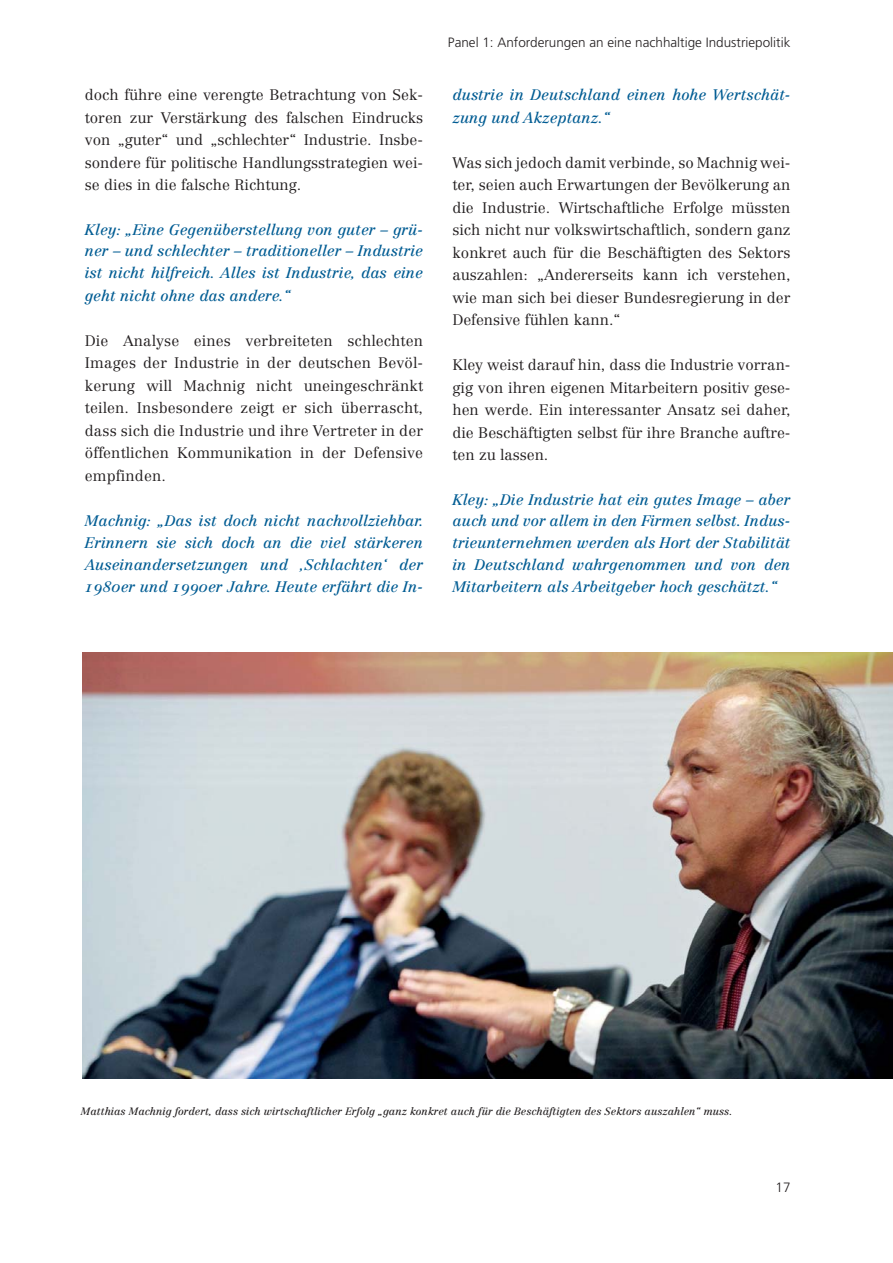
<style>
.page{position:relative;width:893px;height:1263px;background:#fff}
.page>*{position:absolute;margin:0;border:0;box-sizing:border-box;transform-origin:0 0}
.t1{font:300 15px/22.5px "Centennial";color:#231f20;text-align:justify}
.t2{font:15px/21.9px "Centennial Italic Os F";color:#005c93;text-align:justify}
.t3{font:300 13.5px "Frutiger";color:#231f20}
.t4{font:italic 10.5px "Centennial";color:#231f20}
</style>
<div class="page">
<img style="left:83px;top:653px;width:810px;height:425px">
<p class="t1" style="left:85px;top:85px;width:340px">doch führe eine verengte Betrachtung von Sek&shy;toren zur Verstärkung des falschen Eindrucks von „guter“ und „schlechter“ Industrie. Insbe&shy;sondere für politische Handlungsstrategien wei&shy;se dies in die falsche Richtung.</p>
<p class="t2" style="left:85px;top:220px;width:340px">Kley: „Eine Gegenüberstellung von guter – grü&shy;ner – und schlechter – traditioneller – Industrie ist nicht hilfreich. Alles ist Industrie, das eine geht nicht ohne das andere.“</p>
<p class="t1" style="left:85px;top:330px;width:340px">Die Analyse eines verbreiteten schlechten Images der Industrie in der deutschen Bevöl&shy;kerung will Machnig nicht uneingeschränkt teilen. Insbesondere zeigt er sich überrascht, dass sich die Industrie und ihre Vertreter in der öffentlichen Kommunikation in der Defensive empfinden.</p>
<p class="t2" style="left:85px;top:511px;width:340px">Machnig: „Das ist doch nicht nachvollziehbar.<br>Erinnern sie sich doch an die viel stärkeren Auseinandersetzungen und ‚Schlachten‘ der 1980er und 1990er Jahre. Heute erfährt die In-</p>
<p class="t3" style="left:448px;top:37px;width:344px">Panel 1: Anforderungen an eine nachhaltige Industriepolitik</p>
<p class="t2" style="left:452px;top:85px;width:340px;line-height:22.5px">dustrie in Deutschland einen hohe Wertschät&shy;zung und Akzeptanz.“</p>
<p class="t1" style="left:452px;top:153px;width:340px">Was sich jedoch damit verbinde, so Machnig wei&shy;ter, seien auch Erwartungen der Bevölkerung an die Industrie. Wirtschaftliche Erfolge müssten sich nicht nur volkswirtschaftlich, sondern ganz konkret auch für die Beschäftigten des Sektors auszahlen: „Andererseits kann ich verstehen, wie man sich bei dieser Bundesregierung in der Defensive fühlen kann.“</p>
<p class="t1" style="left:452px;top:355px;width:340px">Kley weist darauf hin, dass die Industrie vorran&shy;gig von ihren eigenen Mitarbeitern positiv gese&shy;hen werde. Ein interessanter Ansatz sei daher, die Beschäftigten selbst für ihre Branche auftre&shy;ten zu lassen.</p>
<p class="t2" style="left:452px;top:490px;width:340px">Kley: „Die Industrie hat ein gutes Image – aber auch und vor allem in den Firmen selbst. Indus&shy;trieunternehmen werden als Hort der Stabilität in Deutschland wahrgenommen und von den Mitarbeitern als Arbeitgeber hoch geschätzt.“</p>
<p class="t4" style="left:81px;top:1107px;width:653px">Matthias Machnig fordert, dass sich wirtschaftlicher Erfolg „ganz konkret auch für die Beschäftigten des Sektors auszahlen“ muss.</p>
<p class="t3" style="left:775px;top:1181px;width:17px">17</p>
</div>
